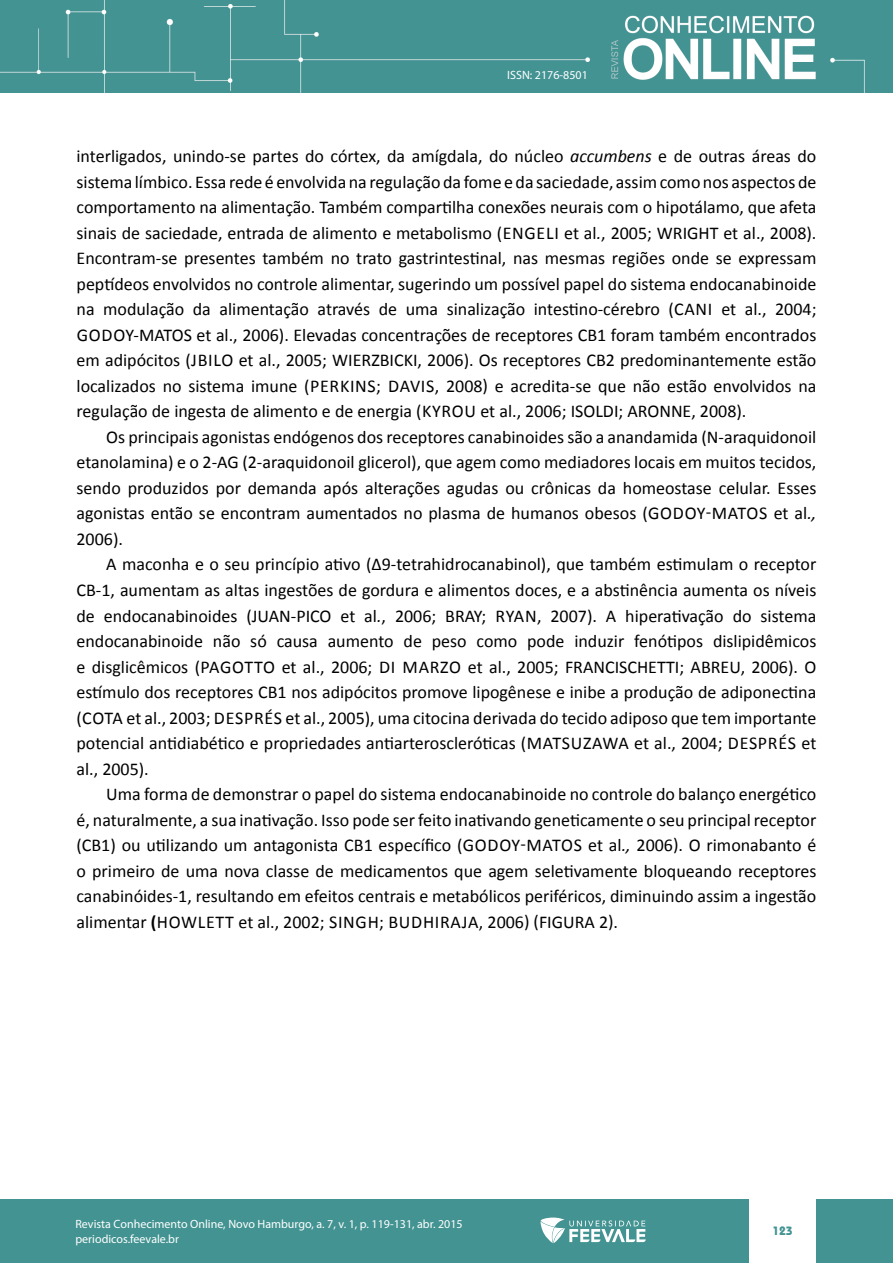
<style>
.page{position:relative;width:893px;height:1263px;background:#fff}
.page>*{position:absolute;margin:0;border:0;box-sizing:border-box;transform-origin:0 0}
.t1{font:18px/25.5px "Calibri";color:#000;text-align:justify}
.t2{font:18px "Calibri";letter-spacing:.03em;color:#000}
.t3{font:12px/15px "Myriad Pro";color:#fff}
.t4{font:700 12px "Bauhaus IT Cby BT";color:#429391}
.s1{font-style:italic}
.s2{font-weight:700}
</style>
<div class="page">
<div style="left:816px;top:1199px;width:77px;height:64px;background:#429391"></div>
<div style="left:0;top:1199px;width:748px;height:64px;background:#429391"></div>
<svg style="left:540px;top:1217px;width:106px;height:26px"></svg>
<img style="left:0;top:0;width:893px;height:93px">
<p class="t3" style="left:507px;top:67px;width:82px">ISSN: 2176-8501</p>
<p class="t1" style="left:77px;top:144px;width:741px">interligados, unindo-se partes do córtex, da amígdala, do núcleo <span class="s1">accumbens</span> e de outras áreas do sistema límbico. Essa rede é envolvida na regulação da fome e da saciedade, assim como nos aspectos de comportamento na alimentação. Também compartilha conexões neurais com o hipotálamo, que afeta sinais de saciedade, entrada de alimento e metabolismo (ENGE</p>
<p class="t1" style="left:77px;top:220px;width:741px;text-indent:469px">LI et al<span class="s1">.</span>, 2005; WRIG HT et al., 2008).<br>Encontram-se presentes também no trato gastrintestinal, nas mesmas regiões onde se expressam peptídeos envolvidos no controle alimentar, sugerindo um possível papel do sistema endocanabinoide na modulação da alimentação através de uma sinalização intestino-cérebro (CANI</p>
<p class="t1" style="left:721px;top:297px;width:97px">et al., 2004;</p>
<p class="t1" style="left:77px;top:322px;width:741px;text-indent:107px">S et al., 2006). Elevadas concentrações de receptores CB1 foram também encontrados em adipócitos (JBI LO et al., 2005; WI ERZBI CKI, 2006). Os receptores CB2 predominantemente estão localizados no sistema imune (PER KINS; Davis, 2008) e acredita-se que não estão envolvidos na regulação de ingesta de alimento e de energia (KYROU</p>
<p class="t1" style="left:77px;top:322px;width:74px">Godoy-MATO</p>
<p class="t1" style="left:480px;top:399px;width:159px">et al., 2006; ISO LDI; ARONNE</p>
<p class="t1" style="left:691px;top:399px;width:57px">, 2008).</p>
<p class="t1" style="left:106px;top:424px;width:711px">Os principais agonistas endógenos dos receptores canabinoides são a anandamida (N-araquidonoil</p>
<p class="t1" style="left:77px;top:450px;width:741px">etanolamina) e o 2-AG (2-araquidonoil glicerol), que agem como mediadores locais em muitos tecidos,</p>
<p class="t1" style="left:77px;top:475px;width:741px">sendo produzidos por demanda após alterações agudas ou crônicas da homeostase celular. Esses</p>
<p class="t1" style="left:77px;top:501px;width:662px">agonistas então se encontram aumentados no plasma de humanos obesos (Godoy-MATOS</p>
<p class="t1" style="left:774px;top:501px;width:44px">et al<span class="s1">.,</span></p>
<p class="t1" style="left:77px;top:526px;width:48px">2006).</p>
<p class="t1" style="left:106px;top:552px;width:712px">A maconha e o seu princípio ativo (Δ9-tetrahidrocanabinol), que também estimulam o receptor</p>
<p class="t1" style="left:76px;top:577px;width:741px">CB-1, aumentam as altas ingestões de gordura e alimentos doces, e a abstinência aumenta os níveis</p>
<p class="t1" style="left:76px;top:603px;width:186px">de endocanabinoides (JUAN</p>
<p class="t1" style="left:291px;top:603px;width:165px">-PI CO et al<span class="s1">.</span>, 2006; BRAY</p>
<p class="t1" style="left:76px;top:603px;width:741px;text-indent:405px">; Ryan, 2007). A hiperativação do sistema endocanabinoide não só causa aumento de peso como pode induzir fenótipos dislipidêmicos e disglicêmicos (PAGOTTO</p>
<p class="t1" style="left:76px;top:654px;width:741px;text-indent:664px">, 2006). O estímulo dos receptores CB1 nos adipócitos promove lipogênese e inibe a produção de adiponectina (COTA</p>
<p class="t1" style="left:282px;top:654px;width:375px">et al., 2006; Di MA RZO et al., 2005; FRAN CISCHETTI</p>
<p class="t1" style="left:679px;top:654px;width:22px">; ABREU</p>
<p class="t1" style="left:76px;top:705px;width:741px;text-indent:50px">et al., 2003; DESPRÉS et al., 2005), uma citocina derivada do tecido adiposo que tem importante potencial antidiabético e propriedades antiarteroscleróticas (MATSU</p>
<p class="t2" style="left:583px;top:732px;width:235px">ZAWA et al., 2004; DESPRÉS et</p>
<p class="t1" style="left:76px;top:756px;width:74px">al., 2005).</p>
<p class="t1" style="left:106px;top:781px;width:712px">U ma forma de demonstrar o papel do sistema endocanabinoide no controle do balanço energético</p>
<p class="t1" style="left:76px;top:807px;width:741px">é, naturalmente, a sua inativação. Isso pode ser feito inativando geneticamente o seu principal receptor</p>
<p class="t1" style="left:76px;top:832px;width:477px">(CB1) ou utilizando um antagonista CB1 específico (G odoy-MATOS</p>
<p class="t1" style="left:76px;top:832px;width:741px;text-indent:512px">et al<span class="s1">.,</span> 2006). O rimonabanto é o primeiro de uma nova classe de medicamentos que agem seletivamente bloqueando receptores canabinóides-1, resultando em efeitos centrais e metabólicos periféricos, diminuindo assim a ingestão alimentar <span class="s2">(</span>HOWLETT</p>
<p class="t1" style="left:238px;top:909px;width:101px">et al., 2002; SING</p>
<p class="t2" style="left:368px;top:910px;width:190px">H; Budh iraja, 2006) (FIGURA</p>
<p class="t1" style="left:599px;top:909px;width:21px">2).</p>
<p class="t3" style="left:75px;top:1216px;width:389px">Revista Conhecimento Online, Novo Hamburgo, a. 7, v. 1, p. 119-131, abr. 2015 periodicos.feevale.br</p>
<p class="t4" style="left:772px;top:1223px;width:22px">123</p>
</div>
